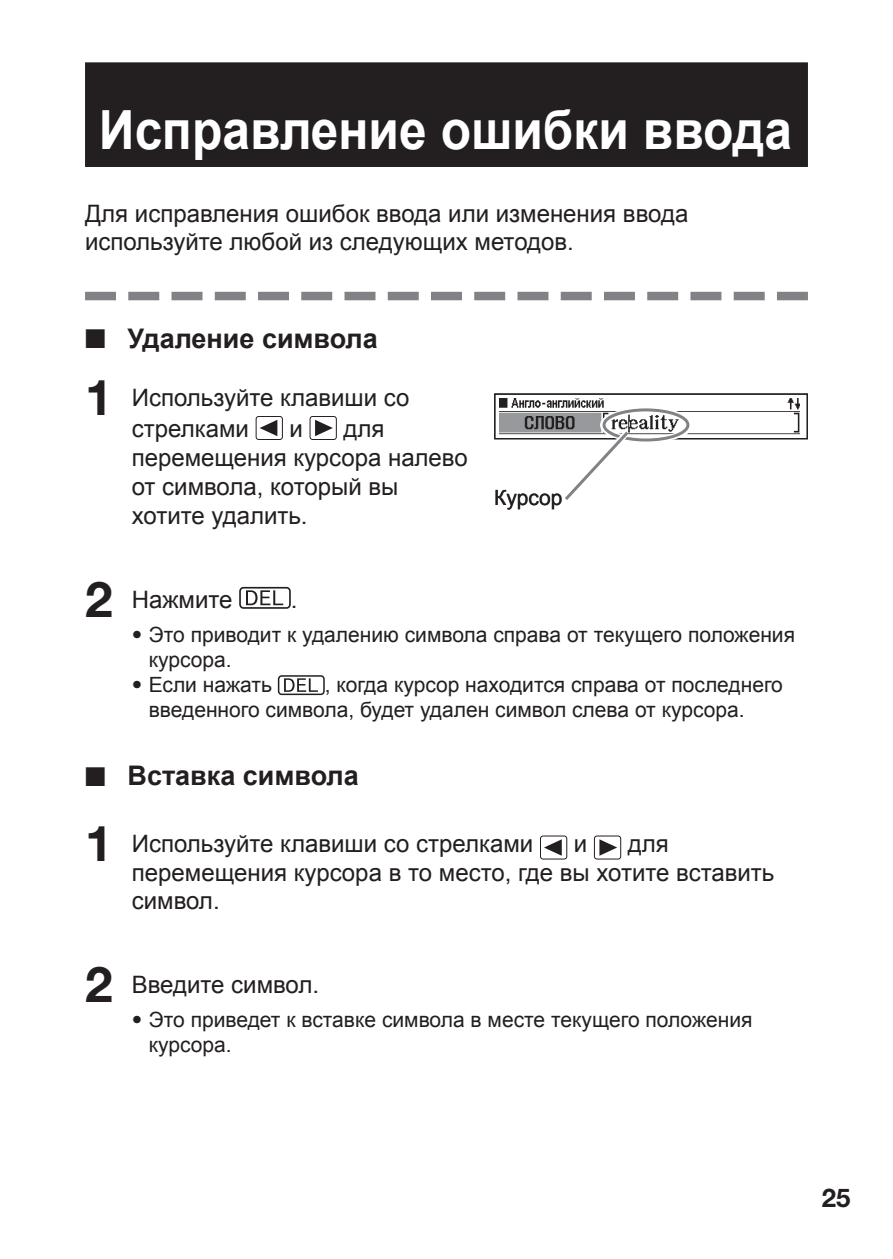
<style>
.page{position:relative;width:893px;height:1259px;background:#fff}
.page>*{position:absolute;margin:0;border:0;box-sizing:border-box;transform-origin:0 0}
.t1{font:700 54px "Arial";color:#fff;scale:.92 1}
.t2{font:700 27px "Arial";color:#231f20}
.t3{font:27px "Zapf Dingbats";color:#231f20}
.t4{font:700 25.8px "Helvetica Neue LT Pro";color:#231f20}
.t5{font:24px/28.8px "Arial";color:#231f20}
.t6{font:21px/25.2px "Arial";color:#231f20}
.s1{font-family:"Helvetica Neue LT Pro";font-weight:700;font-size:49.5px}
.s2{font-family:"Helvetica Neue LT Pro";font-weight:300}
</style>
<div class="page">
<div style="left:85px;top:62px;width:723px;height:105px;background:#231f20"></div>
<svg style="left:85px;top:292px;width:723px;height:8px"></svg>
<svg style="left:260px;top:420px;width:17px;height:16px"></svg>
<div style="left:256px;top:416px;width:27px;height:24px;border:1px solid #231f20;border-radius:3px"></div>
<svg style="left:315px;top:420px;width:18px;height:16px"></svg>
<div style="left:310px;top:416px;width:27px;height:24px;border:1px solid #231f20;border-radius:3px"></div>
<svg style="left:239px;top:587px;width:52px;height:22px"></svg>
<svg style="left:277px;top:675px;width:48px;height:21px"></svg>
<svg style="left:544px;top:839px;width:18px;height:16px"></svg>
<div style="left:540px;top:835px;width:27px;height:24px;border:1px solid #231f20;border-radius:3px"></div>
<svg style="left:599px;top:839px;width:18px;height:16px"></svg>
<div style="left:594px;top:835px;width:27px;height:24px;border:1px solid #231f20;border-radius:3px"></div>
<img style="left:499px;top:398px;width:301px;height:36px">
<div style="left:494px;top:393px;width:314px;height:46px;border:1px solid #231f20"></div>
<div style="left:600px;top:407px;width:93px;height:36px;border:6px solid #fff;border-radius:50%"></div>
<div style="left:602px;top:408px;width:87px;height:33px;border:3px solid #808285;border-radius:50%"></div>
<svg style="left:557px;top:424px;width:78px;height:76px"></svg>
<h1 class="t1" style="left:99px;top:101px;width:755px">Исправление ошибки ввода</h1>
<p class="t5" style="left:85px;top:199px;width:605px">Для исправления ошибок ввода или изменения ввода используйте любой из следующих методов.</p>
<p class="t2" style="left:128px;top:323px;width:252px">Удаление символа</p>
<p class="t5" style="left:132px;top:382px;width:279px;line-height:30.9px;text-indent:-47px"><span class="s1">1</span> Используйте клавиши со стрелками</p>
<p class="t3" style="left:85px;top:326px;width:22px">■</p>
<p class="t5" style="left:132px;top:414px;width:337px;text-indent:212px">для перемещения курсора налево от символа, который вы хотите удалить.</p>
<p class="t5" style="left:290px;top:414px;width:15px">и</p>
<p class="t6" style="left:494px;top:485px;width:70px">Курсор</p>
<p class="t5" style="left:85px;top:585px;width:149px"><span class="s1">2</span> Нажмите</p>
<p class="t5" style="left:291px;top:585px;width:8px">.</p>
<p class="t6" style="left:149px;top:622px;width:648px;text-indent:-17px"><span class="s2">•</span> Это приводит к удалению символа справа от текущего положения курсора.</p>
<p class="t6" style="left:132px;top:672px;width:142px"><span class="s2">•</span> Если нажать</p>
<p class="t6" style="left:149px;top:672px;width:635px;text-indent:176px">, когда курсор находится справа от последнего введенного символа, будет удален символ слева от курсора.</p>
<p class="t3" style="left:85px;top:763px;width:22px">■</p>
<p class="t2" style="left:128px;top:760px;width:233px">Вставка символа</p>
<p class="t5" style="left:85px;top:829px;width:450px"><span class="s1">1</span> Используйте клавиши со стрелками</p>
<p class="t5" style="left:132px;top:829px;width:644px;text-indent:496px">для перемещения курсора в то место, где вы хотите вставить символ.</p>
<p class="t5" style="left:574px;top:829px;width:15px">и</p>
<p class="t5" style="left:85px;top:970px;width:236px"><span class="s1">2</span> Введите символ.</p>
<p class="t6" style="left:149px;top:1007px;width:605px;text-indent:-17px"><span class="s2">•</span> Это приведет к вставке символа в месте текущего положения курсора.</p>
<p class="t4" style="left:822px;top:1182px;width:30px">25</p>
</div>
